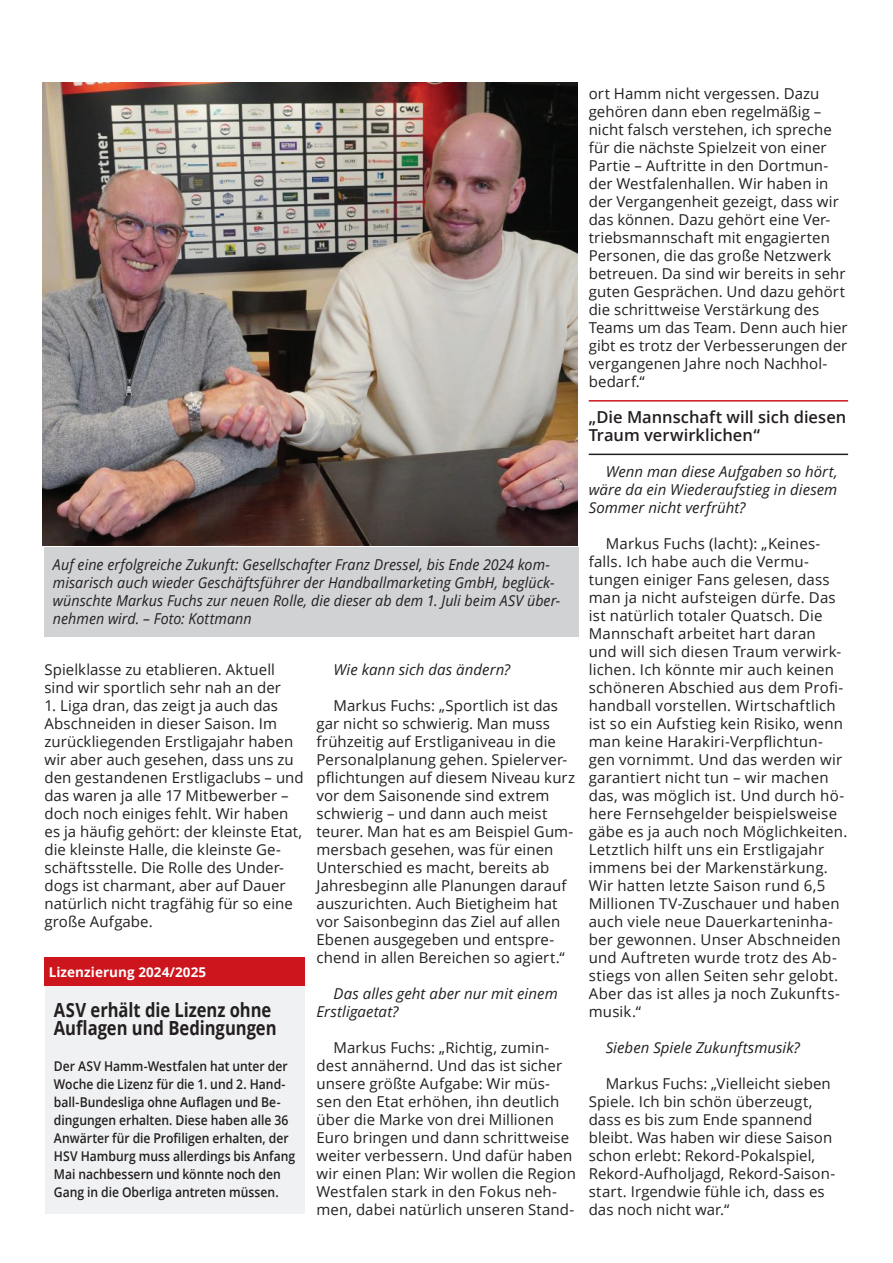
<style>
.page{position:relative;width:893px;height:1263px;background:#fff}
.page>*{position:absolute;margin:0;border:0;box-sizing:border-box;transform-origin:0 0}
.t1{font:700 19.5px/18px "Open Sans";letter-spacing:-.005em;color:#231f20;scale:.85 1}
.t2{font:600 16.5px/18px "Open Sans";color:#231f20}
.t3{font:15px/18px "Open Sans";letter-spacing:.005em;color:#231f20}
.t4{font:italic 15px/18px "Open Sans";letter-spacing:.005em;color:#231f20;scale:.95 1}
.t5{font:italic 15px/18px "Open Sans";letter-spacing:.005em;color:#231f20}
.t6{font:600 13.5px/18px "Open Sans";color:#231f20;scale:.9 1}
.t7{font:700 13.5px "Open Sans";letter-spacing:.005em;color:#fff}
</style>
<div class="page">
<hr style="left:589px;top:400px;width:259px;height:2px;background:#cd151d">
<hr style="left:589px;top:454px;width:259px;height:1px;background:#231f20">
<img style="left:43px;top:83px;width:534px;height:462px">
<div style="left:44px;top:548px;width:535px;height:89px;background:#d1d2d4"></div>
<div style="left:45px;top:975px;width:260px;height:239px;background:#f0f1f2"></div>
<div style="left:44px;top:958px;width:261px;height:28px;background:#cd151d"></div>
<p class="t4" style="left:53px;top:555px;width:535px">Auf eine erfolgreiche Zukunft: Gesellschafter Franz Dressel, bis Ende 2024 kom&shy;misarisch auch wieder Geschäftsführer der Handballmarketing GmbH, beglück&shy;wünschte Markus Fuchs zur neuen Rolle, die dieser ab dem 1. Juli beim ASV über&shy;nehmen wird. – Foto: Kottmann</p>
<p class="t3" style="left:44px;top:660px;width:238px">Spielklasse zu etablieren. Aktuell sind wir sportlich sehr nah an der</p>
<p class="t3" style="left:44px;top:696px;width:261px">1. Liga dran, das zeigt ja auch das Abschneiden in dieser Saison. Im zurückliegenden Erstligajahr haben wir aber auch gesehen, dass uns zu den gestandenen Erstligaclubs – und das waren ja alle 17 Mitbewerber – doch noch einiges fehlt. Wir haben es ja häufig gehört: der kleinste Etat, die kleinste Halle, die kleinste Ge&shy;schäftsstelle. Die Rolle des Under&shy;dogs ist charmant, aber auf Dauer natürlich nicht tragfähig für so eine große Aufgabe.</p>
<p class="t7" style="left:49px;top:963px;width:159px">Lizenzierung 2024/2025</p>
<h1 class="t1" style="left:54px;top:1000px;width:263px">ASV erhält die Lizenz ohne<br>Auflagen und Bedingungen</h1>
<p class="t6" style="left:54px;top:1057px;width:270px">Der ASV Hamm-Westfalen hat unter der Woche die Lizenz für die 1. und 2. Hand&shy;ball-Bundesliga ohne Auflagen und Be&shy;dingungen erhalten. Diese haben alle 36<br>Anwärter für die Profiligen erhalten, der HSV Hamburg muss allerdings bis Anfang Mai nachbessern und könnte noch den Gang in die Oberliga antreten müssen.</p>
<p class="t5" style="left:334px;top:660px;width:178px">Wie kann sich das ändern?</p>
<p class="t3" style="left:317px;top:696px;width:260px;text-indent:17px">Markus Fuchs: „Sportlich ist das gar nicht so schwierig. Man muss frühzeitig auf Erstliganiveau in die Personalplanung gehen. Spielerver&shy;pflichtungen auf diesem Niveau kurz vor dem Saisonende sind extrem schwierig – und dann auch meist teurer. Man hat es am Beispiel Gum&shy;mersbach gesehen, was für einen Unterschied es macht, bereits ab Jahresbeginn alle Planungen darauf auszurichten. Auch Bietigheim hat vor Saisonbeginn das Ziel auf allen Ebenen ausgegeben und entspre&shy;chend in allen Bereichen so agiert.“</p>
<p class="t5" style="left:317px;top:984px;width:243px;text-indent:17px">Das alles geht aber nur mit einem<br>Erstligaetat?</p>
<p class="t3" style="left:317px;top:1038px;width:261px;text-indent:17px">Markus Fuchs: „Richtig, zumin&shy;dest annähernd. Und das ist sicher unsere größte Aufgabe: Wir müs&shy;sen den Etat erhöhen, ihn deutlich über die Marke von drei Millionen Euro bringen und dann schrittweise weiter verbessern. Und dafür haben wir einen Plan: Wir wollen die Region Westfalen stark in den Fokus neh&shy;men, dabei natürlich unseren Stand-</p>
<p class="t3" style="left:589px;top:84px;width:260px">ort Hamm nicht vergessen. Dazu gehören dann eben regelmäßig – nicht falsch verstehen, ich spreche für die nächste Spielzeit von einer<br>Partie – Auftritte in den Dortmun&shy;der Westfalenhallen. Wir haben in der Vergangenheit gezeigt, dass wir das können. Dazu gehört eine Ver&shy;triebsmannschaft mit engagierten<br>Personen, die das große Netzwerk betreuen. Da sind wir bereits in sehr guten Gesprächen. Und dazu gehört die schrittweise Verstärkung des<br>Teams um das Team. Denn auch hier gibt es trotz der Verbesserungen der vergangenen Jahre noch Nachhol&shy;bedarf.“</p>
<p class="t2" style="left:589px;top:407px;width:259px">„Die Mannschaft will sich diesen<br>Traum verwirklichen“</p>
<p class="t5" style="left:589px;top:462px;width:250px;text-align:justify;text-indent:17px">Wenn man diese Aufgaben so hört, wäre da ein Wiederaufstieg in diesem Sommer nicht verfrüht?</p>
<p class="t3" style="left:589px;top:534px;width:260px;text-indent:17px">Markus Fuchs (lacht): „Keines&shy;falls. Ich habe auch die Vermu&shy;tungen einiger Fans gelesen, dass man ja nicht aufsteigen dürfe. Das ist natürlich totaler Quatsch. Die Mannschaft arbeitet hart daran und will sich diesen Traum verwirk&shy;lichen. Ich könnte mir auch keinen schöneren Abschied aus dem Profi&shy;handball vorstellen. Wirtschaftlich ist so ein Aufstieg kein Risiko, wenn man keine Harakiri-Verpflichtun&shy;gen vornimmt. Und das werden wir garantiert nicht tun – wir machen das, was möglich ist. Und durch hö&shy;here Fernsehgelder beispielsweise gäbe es ja auch noch Möglichkeiten.<br>Letztlich hilft uns ein Erstligajahr immens bei der Markenstärkung.<br>Wir hatten letzte Saison rund 6,5<br>Millionen TV-Zuschauer und haben auch viele neue Dauerkarteninha&shy;ber gewonnen. Unser Abschneiden und Auftreten wurde trotz des Ab&shy;stiegs von allen Seiten sehr gelobt.<br>Aber das ist alles ja noch Zukunfts&shy;musik.“</p>
<p class="t5" style="left:606px;top:1038px;width:196px">Sieben Spiele Zukunftsmusik?</p>
<p class="t3" style="left:589px;top:1074px;width:248px;text-indent:17px">Markus Fuchs: „Vielleicht sieben<br>Spiele. Ich bin schön überzeugt, dass es bis zum Ende spannend bleibt. Was haben wir diese Saison schon erlebt: Rekord-Pokalspiel,<br>Rekord-Aufholjagd, Rekord-Saison&shy;start. Irgendwie fühle ich, dass es das noch nicht war.“</p>
</div>
